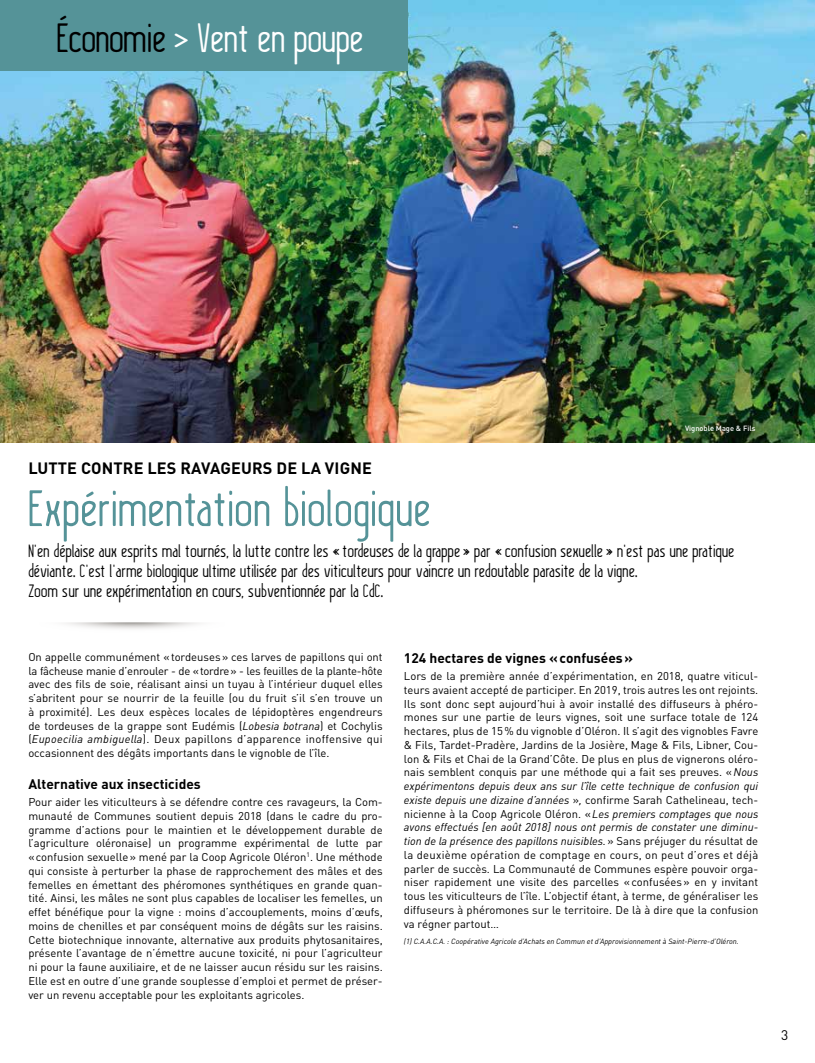
<style>
.page{position:relative;width:815px;height:1063px;background:#fff}
.page>*{position:absolute;margin:0;border:0;box-sizing:border-box;transform-origin:0 0}
.t1{font:50px "Kraftstoff";letter-spacing:.025em;color:#559398}
.t2{font:40px "Kraftstoff";letter-spacing:.01em;color:#fff}
.t3{font:17.5px/20px "Kraftstoff";letter-spacing:.025em;color:#000}
.t4{font:700 16.25px "DINOT";letter-spacing:.01em;color:#000}
.t5{font:700 13.75px "DINOT";color:#000}
.t6{font:13.75px "DINOT";color:#000}
.t7{font:11.25px/13.8px "DINOT";color:#000;text-align:justify}
.t8{font:italic 7.5px "DINOT";color:#000}
.t9{font:500 7.5px "DINOT";color:#fff}
.s1{color:#000}
.s2{font-style:italic}
</style>
<div class="page">
<svg style="left:66px;top:622px;width:133px;height:7px"></svg>
<img style="left:0;top:0;width:815px;height:442px">
<div style="left:0;top:0;width:407px;height:71px;background:#559398"></div>
<h2 class="t2" style="left:57px;top:13px;width:308px"><span class="s1">Économie</span> &gt; Vent en poupe</h2>
<p class="t9" style="left:685px;top:424px;width:72px">Vignoble Mage &amp; Fils</p>
<h3 class="t4" style="left:28px;top:457px;width:345px">LUTTE CONTRE LES RAVAGEURS DE LA VIGNE</h3>
<h1 class="t1" style="left:28px;top:477px;width:403px">Expérimentation biologique</h1>
<p class="t3" style="left:28px;top:541px;width:707px">N’en déplaise aux esprits mal tournés, la lutte contre les «tordeuses de la grappe» par «confusion sexuelle» n’est pas une pratique déviante. C’est l’arme biologique ultime utilisée par des viticulteurs pour vaincre un redoutable parasite de la vigne.<br>Zoom sur une expérimentation en cours, subventionnée par la CdC.</p>
<p class="t7" style="left:28px;top:650px;width:356px">On appelle communément «tordeuses» ces larves de papillons qui ont la fâcheuse manie d’enrouler - de «tordre» - les feuilles de la plante-hôte avec des fils de soie, réalisant ainsi un tuyau à l’intérieur duquel elles s’abritent pour se nourrir de la feuille (ou du fruit s’il s’en trouve un à proximité). Les deux espèces locales de lépidoptères engendreurs de tordeuses de la grappe sont Eudémis (<span class="s2">Lobesia botrana</span>) et Cochylis (<span class="s2">Eupoecilia ambiguella</span>). Deux papillons d’apparence inoffensive qui occasionnent des dégâts importants dans le vignoble de l’île.</p>
<p class="t5" style="left:28px;top:775px;width:174px">Alternative aux insecticides</p>
<p class="t7" style="left:28px;top:795px;width:356px">Pour aider les viticulteurs à se défendre contre ces ravageurs, la Com&shy;munauté de Communes soutient depuis 2018 (dans le cadre du pro&shy;gramme d’actions pour le maintien et le développement durable de l’agriculture oléronaise) un programme expérimental de lutte par «confusion sexuelle» mené par la Coop Agricole Oléron<sup>1</sup>. Une méthode qui consiste à perturber la phase de rapprochement des mâles et des femelles en émettant des phéromones synthétiques en grande quan&shy;tité. Ainsi, les mâles ne sont plus capables de localiser les femelles, un effet bénéfique pour la vigne : moins d’accouplements, moins d’œufs, moins de chenilles et par conséquent moins de dégâts sur les raisins.<br>Cette biotechnique innovante, alternative aux produits phytosanitaires, présente l’avantage de n’émettre aucune toxicité, ni pour l’agriculteur ni pour la faune auxiliaire, et de ne laisser aucun résidu sur les raisins.<br>Elle est en outre d’une grande souplesse d’emploi et permet de préser&shy;ver un revenu acceptable pour les exploitants agricoles.</p>
<p class="t5" style="left:404px;top:649px;width:231px">124 hectares de vignes «confusées»</p>
<p class="t7" style="left:404px;top:669px;width:356px">Lors de la première année d’expérimentation, en 2018, quatre viticul&shy;teurs avaient accepté de participer. En 2019, trois autres les ont rejoints.<br>Ils sont donc sept aujourd’hui à avoir installé des diffuseurs à phéro&shy;mones sur une partie de leurs vignes, soit une surface totale de 124 hectares, plus de 15% du vignoble d’Oléron. Il s’agit des vignobles Favre &amp; Fils, Tardet-Pradère, Jardins de la Josière, Mage &amp; Fils, Libner, Cou&shy;lon &amp; Fils et Chai de la Grand’Côte. De plus en plus de vignerons oléro&shy;nais semblent conquis par une méthode qui a fait ses preuves. «<span class="s2">Nous expérimentons depuis deux ans sur l’île cette technique de confusion qui existe depuis une dizaine d’années</span> »<span class="s2">,</span> confirme Sarah Cathelineau, tech&shy;nicienne à la Coop Agricole Oléron. «<span class="s2">Les premiers comptages que nous avons effectués [en août 2018] nous ont permis de constater une diminu&shy;tion de la présence des papillons nuisibles.</span>» Sans préjuger du résultat de la deuxième opération de comptage en cours, on peut d’ores et déjà parler de succès. La Communauté de Communes espère pouvoir orga&shy;niser rapidement une visite des parcelles «confusées» en y invitant tous les viticulteurs de l’île. L’objectif étant, à terme, de généraliser les diffuseurs à phéromones sur le territoire. De là à dire que la confusion va régner partout…</p>
<p class="t8" style="left:404px;top:936px;width:336px">(1) C.A.A.C.A. : Coopérative Agricole d’Achats en Commun et d’Approvisionnement à Saint-Pierre-d’Oléron.</p>
<p class="t6" style="left:781px;top:1027px;width:9px">3</p>
</div>
